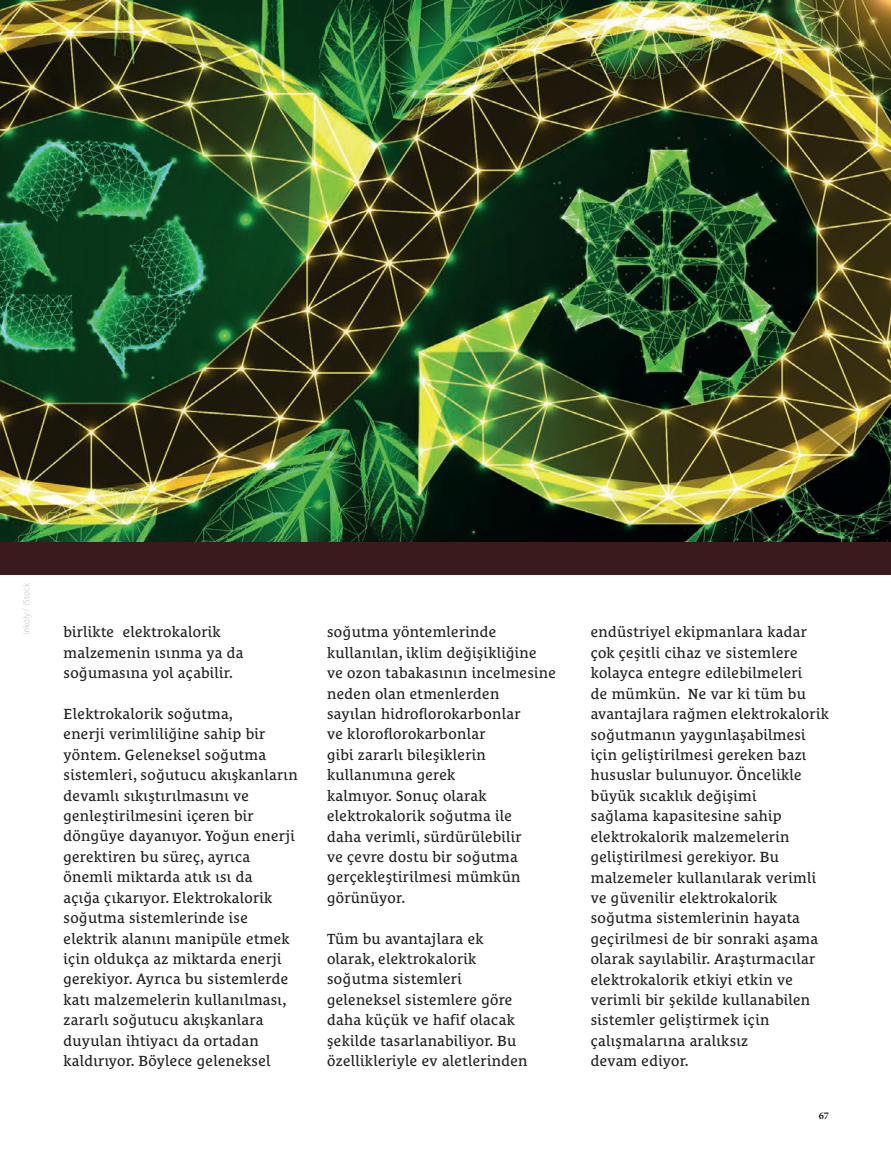
<style>
.page{position:relative;width:891px;height:1166px;background:#fff}
.page>*{position:absolute;margin:0;border:0;box-sizing:border-box;transform-origin:0 0}
.t1{font:15px/20.4px "Le Monde Courrier Pro";letter-spacing:.02em;color:#231f20}
.t2{font:700 10.35px "Minion Pro";color:#231f20}
.t3{font:300 expanded 9px "Le Monde Sans Pro";letter-spacing:-.01em;color:#c1bdbd}
</style>
<div class="page">
<img style="left:0;top:0;width:891px;height:542px">
<div style="left:0;top:542px;width:891px;height:33px;background:#3b1a1e"></div>
<p class="t3" style="left:23px;top:635px;width:54px;rotate:-90deg">inkoly / iStock</p>
<p class="t1" style="left:64px;top:623px;width:182px">birlikte elektrokalorik malzemenin ısınma ya da soğumasına yol açabilir.</p>
<p class="t1" style="left:64px;top:704px;width:236px">Elektrokalorik soğutma,<br>enerji verimliliğine sahip bir yöntem. Geleneksel soğutma sistemleri, soğutucu akışkanların devamlı sıkıştırılmasını ve genleştirilmesini içeren bir döngüye dayanıyor. Yoğun enerji gerektiren bu süreç, ayrıca önemli miktarda atık ısı da<br>açığa çıkarıyor. Elektrokalorik soğutma sistemlerinde ise elektrik alanını manipüle etmek için oldukça az miktarda enerji gerekiyor. Ayrıca bu sistemlerde katı malzemelerin kullanılması, zararlı soğutucu akışkanlara duyulan ihtiyacı da ortadan kaldırıyor. Böylece geleneksel</p>
<p class="t1" style="left:327px;top:623px;width:230px">soğutma yöntemlerinde kullanılan, iklim değişikliğine<br>ve ozon tabakasının incelmesine neden olan etmenlerden<br>sayılan hidroflorokarbonlar<br>ve kloroflorokarbonlar<br>gibi zararlı bileşiklerin kullanımına gerek<br>kalmıyor. Sonuç olarak elektrokalorik soğutma ile<br>daha verimli, sürdürülebilir<br>ve çevre dostu bir soğutma gerçekleştirilmesi mümkün görünüyor.</p>
<p class="t1" style="left:327px;top:929px;width:202px">Tüm bu avantajlara ek olarak, elektrokalorik soğutma sistemleri geleneksel sistemlere göre daha küçük ve hafif olacak şekilde tasarlanabiliyor. Bu özellikleriyle ev aletlerinden</p>
<p class="t1" style="left:591px;top:623px;width:240px">endüstriyel ekipmanlara kadar çok çeşitli cihaz ve sistemlere kolayca entegre edilebilmeleri<br>de mümkün. Ne var ki tüm bu avantajlara rağmen elektrokalorik soğutmanın yaygınlaşabilmesi için geliştirilmesi gereken bazı hususlar bulunuyor. Öncelikle büyük sıcaklık değişimi<br>sağlama kapasitesine sahip elektrokalorik malzemelerin geliştirilmesi gerekiyor. Bu malzemeler kullanılarak verimli ve güvenilir elektrokalorik soğutma sistemlerinin hayata geçirilmesi de bir sonraki aşama olarak sayılabilir. Araştırmacılar elektrokalorik etkiyi etkin ve verimli bir şekilde kullanabilen sistemler geliştirmek için çalışmalarına aralıksız<br>devam ediyor.</p>
<p class="t2" style="left:819px;top:1109px;width:12px">67</p>
</div>
